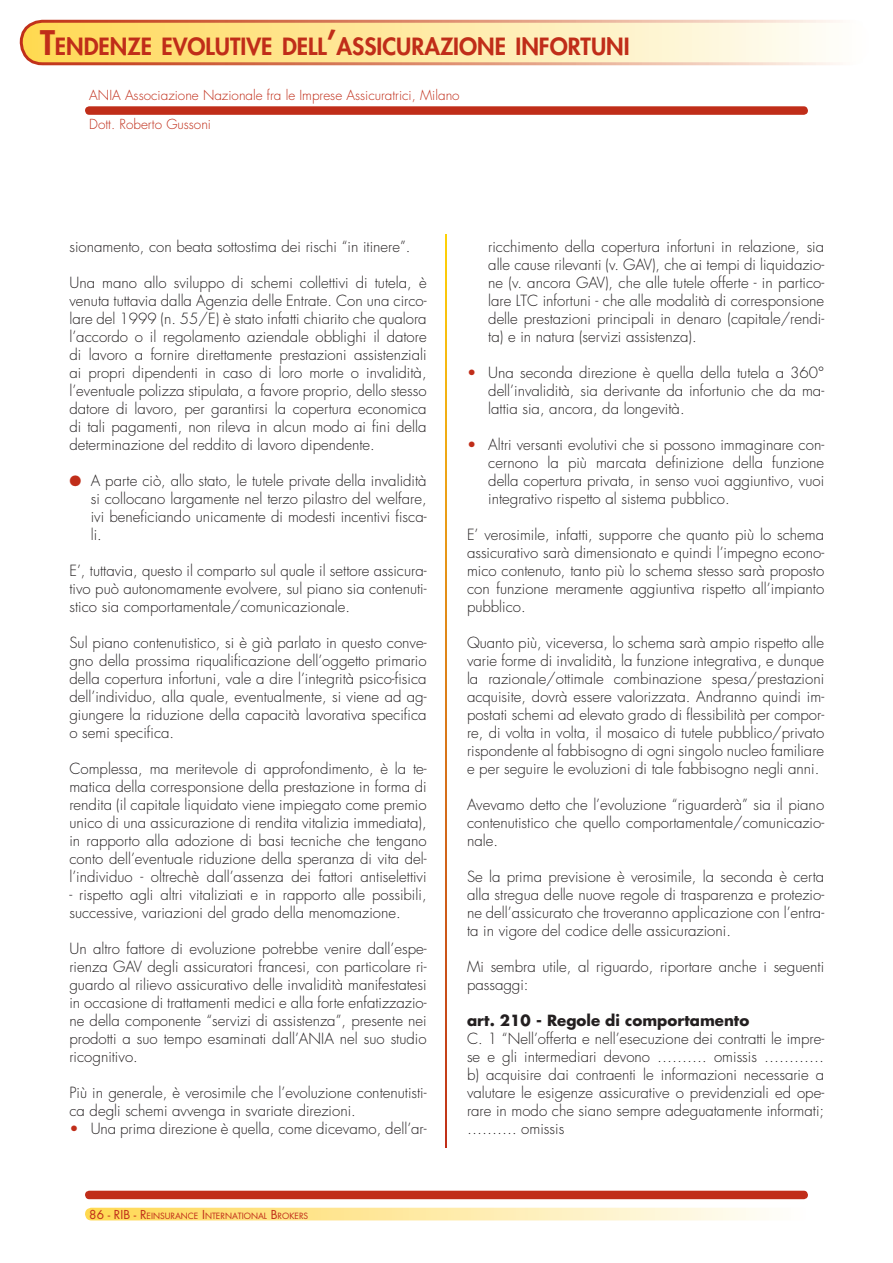
<style>
.page{position:relative;width:893px;height:1263px;background:#fff}
.page>*{position:absolute;margin:0;border:0;box-sizing:border-box;transform-origin:0 0}
.t1{font:800 23.1px "Futura";color:#c02d19}
.t2{font:300 15px/18px "Futura";color:#231f20;text-align:justify}
.t3{font:700 15px "Futura";color:#231f20}
.t4{font:300 13.5px "Futura";color:#c02d19}
.t5{font:8.4px "Futura";color:#c02d19}
.s1{font-size:33px}
.s2{color:#c02d19}
.s3{font-size:12px}
</style>
<div class="page">
<div style="left:21px;top:21px;width:851px;height:43px;background:linear-gradient(to right,#ffd754,#fefffe);border-radius:21px"></div>
<div style="left:20px;top:20px;width:853px;height:45px;border:3px solid #fff;border-radius:21px"></div>
<svg style="left:445px;top:235px;width:1px;height:912px"></svg>
<div style="left:85px;top:106px;width:723px;height:9px;background:#c02d19;border-radius:4px"></div>
<div style="left:85px;top:1191px;width:723px;height:8px;background:#c02d19;border-radius:4px"></div>
<svg style="left:85px;top:1208px;width:723px;height:12px;background:#feeba9"></svg>
<h1 class="t1" style="left:40px;top:36px;width:591px"><span class="s1">T</span>ENDENZE EVOLUTIVE DELL<span class="s1">’</span>ASSICURAZIONE INFORTUNI</h1>
<p class="t4" style="left:89px;top:88px;width:372px">ANIA Associazione Nazionale fra le Imprese Assicuratrici, Milano</p>
<p class="t4" style="left:89px;top:118px;width:123px">Dott. Roberto Gussoni</p>
<p class="t2" style="left:69px;top:239px;width:343px">sionamento, con beata sottostima dei rischi “in itinere”.</p>
<p class="t2" style="left:69px;top:275px;width:359px">Una mano allo sviluppo di schemi collettivi di tutela, è venuta tuttavia dalla Agenzia delle Entrate. Con una circo&shy;lare del 1999 (n. 55/E) è stato infatti chiarito che qualora l’accordo o il regolamento aziendale obblighi il datore di lavoro a fornire direttamente prestazioni assistenziali ai propri dipendenti in caso di loro morte o invalidità, l’eventuale polizza stipulata, a favore proprio, dello stesso datore di lavoro, per garantirsi la copertura economica di tali pagamenti, non rileva in alcun modo ai fini della determinazione del reddito di lavoro dipendente.</p>
<p class="t2" style="left:91px;top:473px;width:337px;text-indent:-21px"><span class="s2">●</span> A parte ciò, allo stato, le tutele private della invalidità si collocano largamente nel terzo pilastro del welfare, ivi beneficiando unicamente di modesti incentivi fisca&shy;li.</p>
<p class="t2" style="left:69px;top:563px;width:359px">E’, tuttavia, questo il comparto sul quale il settore assicura&shy;tivo può autonomamente evolvere, sul piano sia contenuti&shy;stico sia comportamentale/comunicazionale.</p>
<p class="t2" style="left:69px;top:635px;width:359px">Sul piano contenutistico, si è già parlato in questo conve&shy;gno della prossima riqualificazione dell’oggetto primario della copertura infortuni, vale a dire l’integrità psico-fisica dell’individuo, alla quale, eventualmente, si viene ad ag&shy;giungere la riduzione della capacità lavorativa specifica o semi specifica.</p>
<p class="t2" style="left:69px;top:761px;width:359px">Complessa, ma meritevole di approfondimento, è la te&shy;matica della corresponsione della prestazione in forma di rendita (il capitale liquidato viene impiegato come premio unico di una assicurazione di rendita vitalizia immediata), in rapporto alla adozione di basi tecniche che tengano conto dell’eventuale riduzione della speranza di vita del&shy;l’individuo - oltrechè dall’assenza dei fattori antiselettivi</p>
<p class="t2" style="left:69px;top:887px;width:359px">- rispetto agli altri vitaliziati e in rapporto alle possibili, successive, variazioni del grado della menomazione.</p>
<p class="t2" style="left:69px;top:941px;width:359px">Un altro fattore di evoluzione potrebbe venire dall’espe&shy;rienza GAV degli assicuratori francesi, con particolare ri&shy;guardo al rilievo assicurativo delle invalidità manifestatesi in occasione di trattamenti medici e alla forte enfatizzazio&shy;ne della componente “servizi di assistenza”, presente nei prodotti a suo tempo esaminati dall’ANIA nel suo studio ricognitivo.</p>
<p class="t2" style="left:69px;top:1085px;width:359px">Più in generale, è verosimile che l’evoluzione contenutisti&shy;ca degli schemi avvenga in svariate direzioni.</p>
<p class="t2" style="left:69px;top:1121px;width:359px"><span class="s2">•</span> Una prima direzione è quella, come dicevamo, dell’ar-</p>
<p class="t5" style="left:89px;top:1212px;width:220px"><span class="s3">86 - RIB - R</span>EINSURANCE <span class="s3">I</span>NTERNATIONAL <span class="s3">B</span>ROKERS</p>
<p class="t2" style="left:488px;top:239px;width:337px">ricchimento della copertura infortuni in relazione, sia alle cause rilevanti (v. GAV), che ai tempi di liquidazio&shy;ne (v. ancora GAV), che alle tutele offerte - in partico&shy;lare LTC infortuni - che alle modalità di corresponsione delle prestazioni principali in denaro (capitale/rendi&shy;ta) e in natura (servizi assistenza).</p>
<p class="t2" style="left:488px;top:365px;width:337px;text-indent:-21px"><span class="s2">•</span> Una seconda direzione è quella della tutela a 360° dell’invalidità, sia derivante da infortunio che da ma&shy;lattia sia, ancora, da longevità.</p>
<p class="t2" style="left:488px;top:437px;width:337px;text-indent:-21px"><span class="s2">•</span> Altri versanti evolutivi che si possono immaginare con&shy;cernono la più marcata definizione della funzione della copertura privata, in senso vuoi aggiuntivo, vuoi integrativo rispetto al sistema pubblico.</p>
<p class="t2" style="left:467px;top:527px;width:359px">E’ verosimile, infatti, supporre che quanto più lo schema assicurativo sarà dimensionato e quindi l’impegno econo&shy;mico contenuto, tanto più lo schema stesso sarà proposto con funzione meramente aggiuntiva rispetto all’impianto pubblico.</p>
<p class="t2" style="left:467px;top:635px;width:359px">Quanto più, viceversa, lo schema sarà ampio rispetto alle varie forme di invalidità, la funzione integrativa, e dunque la razionale/ottimale combinazione spesa/prestazioni acquisite, dovrà essere valorizzata. Andranno quindi im&shy;postati schemi ad elevato grado di flessibilità per compor&shy;re, di volta in volta, il mosaico di tutele pubblico/privato rispondente al fabbisogno di ogni singolo nucleo familiare e per seguire le evoluzioni di tale fabbisogno negli anni.</p>
<p class="t2" style="left:467px;top:797px;width:359px">Avevamo detto che l’evoluzione “riguarderà” sia il piano contenutistico che quello comportamentale/comunicazio&shy;nale.</p>
<p class="t2" style="left:467px;top:869px;width:359px">Se la prima previsione è verosimile, la seconda è certa alla stregua delle nuove regole di trasparenza e protezio&shy;ne dell’assicurato che troveranno applicazione con l’entra&shy;ta in vigore del codice delle assicurazioni.</p>
<p class="t2" style="left:467px;top:959px;width:359px">Mi sembra utile, al riguardo, riportare anche i seguenti passaggi:</p>
<p class="t3" style="left:467px;top:1014px;width:284px">art. 210 - Regole di comportamento</p>
<p class="t2" style="left:467px;top:1031px;width:359px">C. 1 “Nell’offerta e nell’esecuzione dei contratti le impre&shy;se e gli intermediari devono ………. omissis ………… b) acquisire dai contraenti le informazioni necessarie a valutare le esigenze assicurative o previdenziali ed ope&shy;rare in modo che siano sempre adeguatamente informati; ………. omissis</p>
</div>
